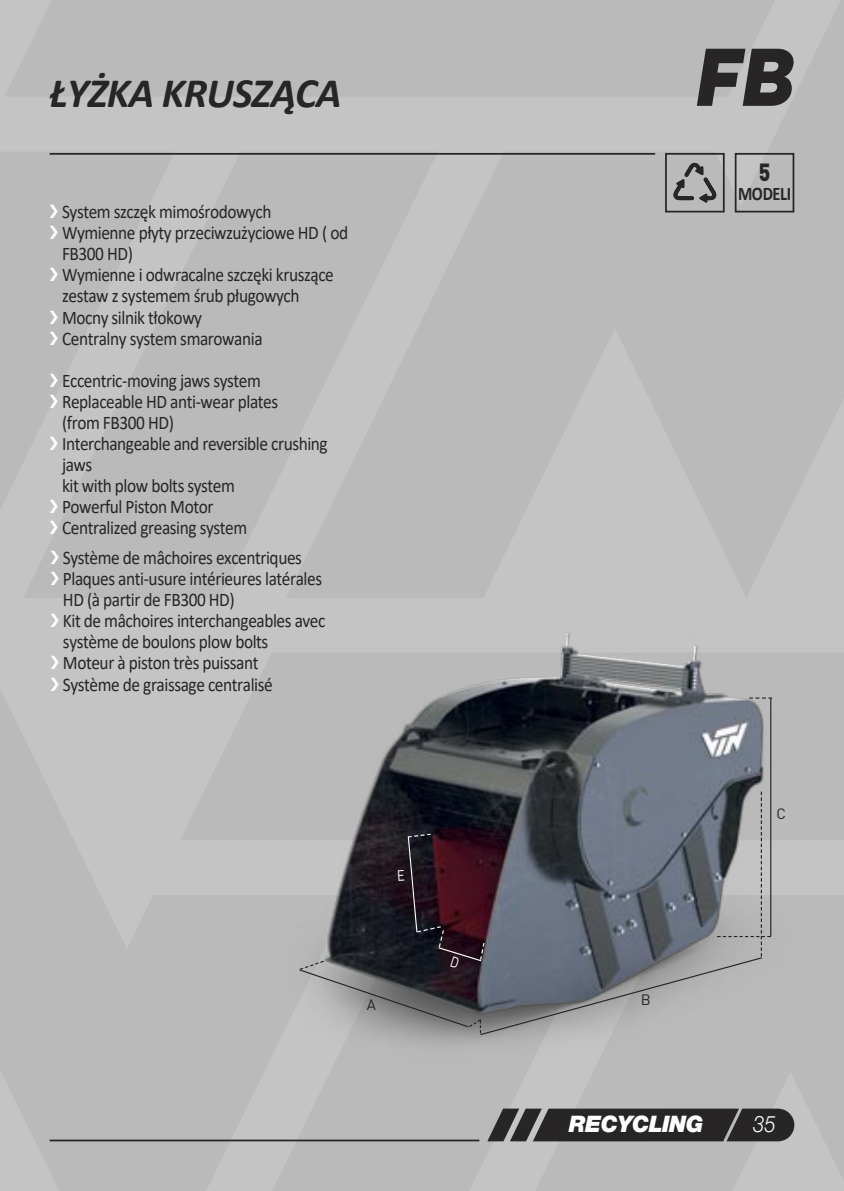
<style>
.page{position:relative;width:844px;height:1191px;background:#fff}
.page>*{position:absolute;margin:0;border:0;box-sizing:border-box;transform-origin:0 0}
.t1{font:italic 800 84px "Campton";color:#272526;scale:.9 1}
.t2{font:italic 700 42px "Calibri";letter-spacing:-.025em;color:#272526}
.t3{font:900 24.5px "DIN";color:#272526;scale:.85 1}
.t4{font:italic 900 22.75px "Helvetica Neue LT Std";letter-spacing:-.025em;color:#fff}
.t5{font:italic 300 22.75px "Helvetica Neue LT Std";color:#fff;scale:.9 1}
.t6{font:19.25px/21px "Calibri";letter-spacing:-.025em;color:#272526;scale:.9 1}
.t7{font:700 19.25px "Calibri";letter-spacing:-.02em;color:#272526;scale:.85 1}
.t8{font:14.88px "DIN";color:#272526}
</style>
<div class="page">
<div style="left:0;top:0;width:843px;height:1191px;background:#bababa"></div>
<svg style="left:487px;top:1108px;width:307px;height:33px;background:#373536"></svg>
<hr style="left:50px;top:153px;width:605px;height:2px;background:#272526">
<hr style="left:50px;top:1139px;width:429px;height:2px;background:#272526">
<div style="left:734px;top:153px;width:60px;height:59px;border:2px solid #272526"></div>
<img style="left:286px;top:632px;width:513px;height:431px">
<svg style="left:749px;top:697px;width:22px;height:1px"></svg>
<hr style="left:770px;top:698px;width:1px;height:238px;background:#272526">
<svg style="left:673px;top:163px;width:43px;height:39px"></svg>
<div style="left:665px;top:153px;width:59px;height:59px;border:2px solid #272526"></div>
<svg style="left:298px;top:791px;width:472px;height:245px"></svg>
<p class="t2" style="left:50px;top:63px;width:293px">ŁYŻKA KRUSZĄCA</p>
<p class="t6" style="left:62px;top:201px;width:319px">System szczęk mimośrodowych<br>Wymienne płyty przeciwzużyciowe HD ( od<br>FB300 HD)<br>Wymienne i odwracalne szczęki kruszące zestaw z systemem śrub pługowych<br>Mocny silnik tłokowy<br>Centralny system smarowania</p>
<p class="t6" style="left:62px;top:369px;width:297px">Eccentric-moving jaws system<br>Replaceable HD anti-wear plates<br>(from FB300 HD)<br>Interchangeable and reversible crushing jaws<br>kit with plow bolts system<br>Powerful Piston Motor<br>Centralized greasing system</p>
<p class="t6" style="left:63px;top:547px;width:293px">Système de mâchoires excentriques Plaques anti-usure intérieures latérales HD (à partir de FB300 HD)<br>Kit de mâchoires interchangeables avec système de boulons plow bolts<br>Moteur à piston très puissant<br>Système de graissage centralisé</p>
<p class="t8" style="left:366px;top:999px;width:11px">A</p>
<p class="t1" style="left:696px;top:36px;width:111px">FB</p>
<p class="t3" style="left:758px;top:164px;width:15px">5</p>
<p class="t7" style="left:737px;top:180px;width:64px">MODELI</p>
<p class="t8" style="left:640px;top:994px;width:11px">B</p>
<p class="t8" style="left:776px;top:808px;width:11px">C</p>
<p class="t4" style="left:568px;top:1110px;width:136px">RECYCLING</p>
<p class="t5" style="left:752px;top:1110px;width:27px">35</p>
</div>
